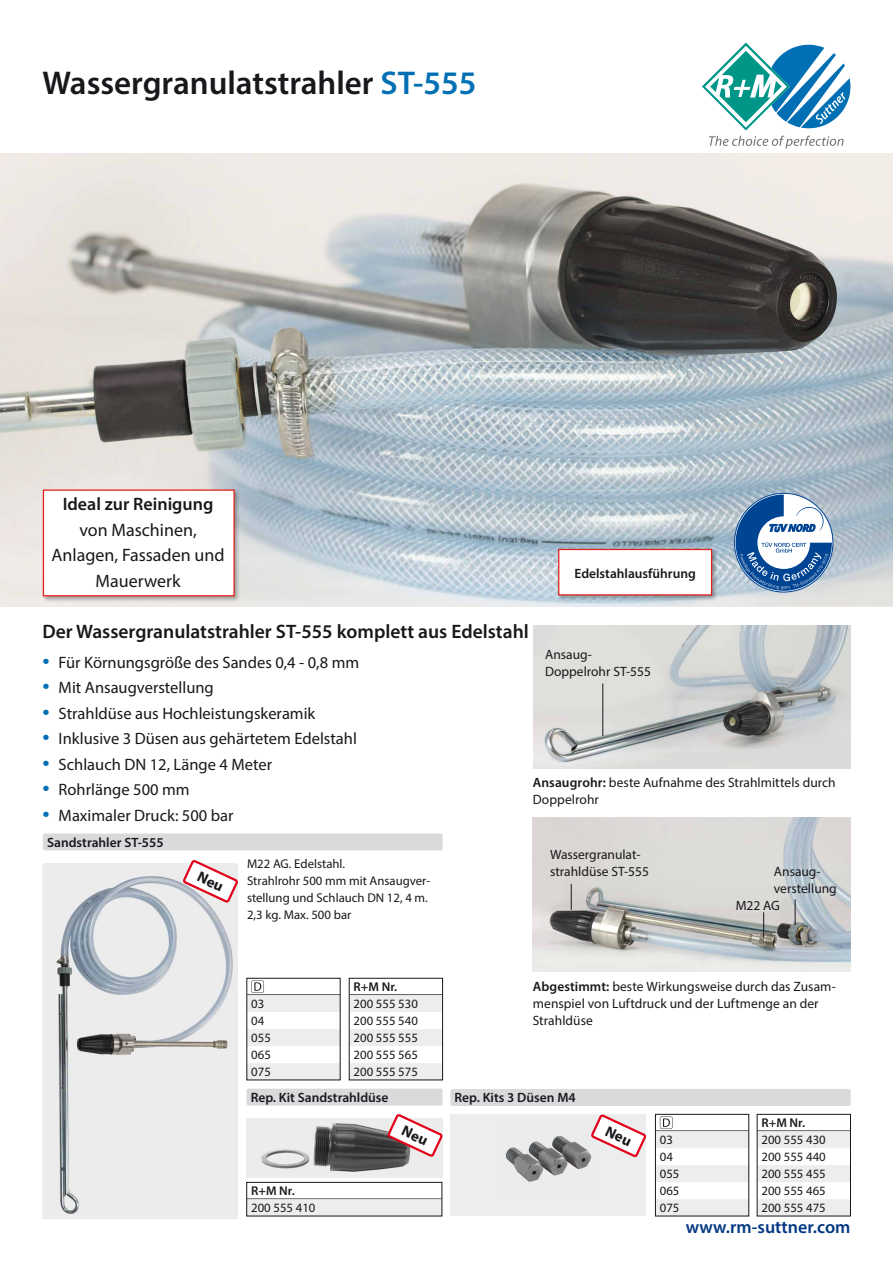
<style>
.page{position:relative;width:893px;height:1263px;background:#fff}
.page>*{position:absolute;margin:0;border:0;box-sizing:border-box;transform-origin:0 0}
.t1{font:600 33px "Myriad Pro";color:#1a171c}
.t2{font:600 19.5px "Myriad Pro";color:#1a171c}
.t3{font:18px/25.5px "Myriad Pro";color:#1a171c;text-align:center}
.t4{font:600 18px "Myriad Pro";color:#003782}
.t5{font:600 18px "Myriad Pro";color:#1a171c}
.t6{font:16.5px "Myriad Pro";color:#1a171c}
.t7{font:13.5px/17px "Myriad Pro";color:#1a171c}
.t8{font:600 13.5px "Myriad Pro";color:#1a171c}
.t9{font:12.75px/17px "Myriad Pro";color:#1a171c}
.t10{font:600 12.75px "Myriad Pro";color:#1a171c}
.s1{color:#006fb4}
.s2{font-size:25.5px;color:#006fb4}
.s3{font-weight:600}
</style>
<div class="page">
<img style="left:0;top:153px;width:893px;height:453px">
<img style="left:42px;top:488px;width:199px;height:114px">
<div style="left:43px;top:490px;width:191px;height:106px;background:#fff"></div>
<div style="left:43px;top:489px;width:192px;height:107px;border:1px solid #e32119"></div>
<img style="left:557px;top:548px;width:161px;height:54px">
<div style="left:559px;top:549px;width:152px;height:46px;background:#fff"></div>
<div style="left:558px;top:549px;width:154px;height:46px;border:1px solid #e32119"></div>
<img style="left:534px;top:625px;width:317px;height:143px">
<img style="left:247px;top:1118px;width:195px;height:60px">
<div style="left:451px;top:1114px;width:195px;height:102px;background:#eceded"></div>
<img style="left:505px;top:1136px;width:86px;height:46px">
<img style="left:533px;top:818px;width:318px;height:153px">
<img style="left:42px;top:863px;width:196px;height:356px;border-radius:2px">
<svg style="left:702px;top:43px;width:148px;height:106px"></svg>
<svg style="left:571px;top:884px;width:1px;height:26px"></svg>
<svg style="left:795px;top:899px;width:1px;height:26px"></svg>
<svg style="left:763px;top:912px;width:1px;height:26px"></svg>
<hr style="left:602px;top:683px;width:1px;height:53px;background:#1a171c">
<div style="left:43px;top:833px;width:400px;height:17px;background:#d9dadb;border-radius:2px"></div>
<div style="left:450px;top:1089px;width:401px;height:17px;background:#d9dadb;border-radius:2px"></div>
<div style="left:247px;top:1089px;width:195px;height:17px;background:#d9dadb;border-radius:2px"></div>
<hr style="left:247px;top:994px;width:93px;height:1px;background:#1a171c">
<div style="left:247px;top:995px;width:93px;height:17px;background:#eceded"></div>
<div style="left:247px;top:1029px;width:93px;height:17px;background:#eceded"></div>
<div style="left:247px;top:1063px;width:93px;height:17px;background:#eceded"></div>
<svg style="left:251px;top:980px;width:13px;height:13px"></svg>
<div style="left:656px;top:1131px;width:93px;height:17px;background:#eceded"></div>
<div style="left:656px;top:1165px;width:93px;height:17px;background:#eceded"></div>
<div style="left:656px;top:1199px;width:93px;height:17px;background:#eceded"></div>
<svg style="left:660px;top:1116px;width:13px;height:13px"></svg>
<div style="left:655px;top:1114px;width:94px;height:102px;border:1px solid #1a171c"></div>
<hr style="left:349px;top:994px;width:93px;height:1px;background:#1a171c">
<div style="left:349px;top:995px;width:93px;height:17px;background:#eceded"></div>
<div style="left:349px;top:1029px;width:93px;height:17px;background:#eceded"></div>
<div style="left:349px;top:1063px;width:93px;height:17px;background:#eceded"></div>
<div style="left:349px;top:978px;width:94px;height:102px;border:1px solid #1a171c"></div>
<div style="left:757px;top:1131px;width:93px;height:17px;background:#eceded"></div>
<div style="left:757px;top:1165px;width:93px;height:17px;background:#eceded"></div>
<div style="left:757px;top:1199px;width:93px;height:17px;background:#eceded"></div>
<div style="left:757px;top:1114px;width:94px;height:102px;border:1px solid #1a171c"></div>
<div style="left:247px;top:1199px;width:195px;height:17px;background:#eceded"></div>
<div style="left:247px;top:1182px;width:195px;height:34px;border:1px solid #1a171c"></div>
<svg style="left:736px;top:494px;width:96px;height:97px"></svg>
<svg style="left:181px;top:860px;width:57px;height:45px"></svg>
<svg style="left:386px;top:1114px;width:57px;height:45px"></svg>
<svg style="left:589px;top:1114px;width:57px;height:45px"></svg>
<h1 class="t1" style="left:43px;top:70px;width:436px">Wassergranulatstrahler <span class="s1">ST-555</span></h1>
<h3 class="t5" style="left:63px;top:497px;width:152px">Ideal zur Reinigung</h3>
<h3 class="t3" style="left:52px;top:519px;width:175px">von Maschinen,<br>Anlagen, Fassaden und<br>Mauerwerk</h3>
<h2 class="t2" style="left:43px;top:624px;width:488px">Der Wassergranulatstrahler ST-555 komplett aus Edelstahl</h2>
<p class="t8" style="left:574px;top:569px;width:123px">Edelstahlausführung</p>
<p class="t6" style="left:43px;top:656px;width:318px"><span class="s2">•</span> Für Körnungsgröße des Sandes 0,4 - 0,8 mm</p>
<p class="t6" style="left:43px;top:681px;width:173px"><span class="s2">•</span> Mit Ansaugverstellung</p>
<p class="t6" style="left:43px;top:707px;width:274px"><span class="s2">•</span> Strahldüse aus Hochleistungskeramik</p>
<p class="t6" style="left:43px;top:732px;width:316px"><span class="s2">•</span> Inklusive 3 Düsen aus gehärtetem Edelstahl</p>
<p class="t6" style="left:43px;top:758px;width:231px"><span class="s2">•</span> Schlauch DN 12, Länge 4 Meter</p>
<p class="t6" style="left:43px;top:783px;width:149px"><span class="s2">•</span> Rohrlänge 500 mm</p>
<p class="t6" style="left:43px;top:809px;width:192px"><span class="s2">•</span> Maximaler Druck: 500 bar</p>
<p class="t8" style="left:47px;top:837px;width:118px">Sandstrahler ST-555</p>
<p class="t9" style="left:247px;top:856px;width:185px">M22 AG. Edelstahl.<br>Strahlrohr 500 mm mit Ansaugver&shy;stellung und Schlauch DN 12, 4 m.<br>2,3 kg. Max. 500 bar</p>
<p class="t9" style="left:251px;top:996px;width:21px">03<br>04<br>055<br>065<br>075</p>
<p class="t10" style="left:354px;top:982px;width:45px">R+M Nr.</p>
<p class="t9" style="left:354px;top:996px;width:66px;text-align:justify">200 555 530<br>200 555 540<br>200 555 555<br>200 555 565<br>200 555 575</p>
<p class="t7" style="left:545px;top:647px;width:107px">Ansaug-<br>Doppelrohr ST-555</p>
<p class="t7" style="left:533px;top:775px;width:304px"><span class="s3">Ansaugrohr:</span> beste Aufnahme des Strahlmittels durch<br>Doppelrohr</p>
<p class="t7" style="left:550px;top:847px;width:100px">Wassergranulat&shy;strahldüse ST-555</p>
<p class="t7" style="left:774px;top:864px;width:48px">Ansaug-</p>
<p class="t7" style="left:774px;top:881px;width:64px">verstellung</p>
<p class="t7" style="left:736px;top:898px;width:46px">M22 AG</p>
<p class="t7" style="left:533px;top:979px;width:305px"><span class="s3">Abgestimmt:</span> beste Wirkungsweise durch das Zusam&shy;menspiel von Luftdruck und der Luftmenge an der<br>Strahldüse</p>
<p class="t8" style="left:251px;top:1092px;width:139px">Rep. Kit Sandstrahldüse</p>
<p class="t8" style="left:455px;top:1092px;width:123px">Rep. Kits 3 Düsen M4</p>
<p class="t10" style="left:251px;top:1186px;width:45px">R+M Nr.</p>
<p class="t9" style="left:251px;top:1200px;width:66px">200 555 410</p>
<p class="t9" style="left:660px;top:1132px;width:21px">03<br>04<br>055<br>065<br>075</p>
<p class="t10" style="left:762px;top:1118px;width:45px">R+M Nr.</p>
<p class="t9" style="left:762px;top:1132px;width:66px;text-align:justify">200 555 430<br>200 555 440<br>200 555 455<br>200 555 465<br>200 555 475</p>
<h3 class="t4" style="left:686px;top:1220px;width:166px">www.rm-suttner.com</h3>
</div>
